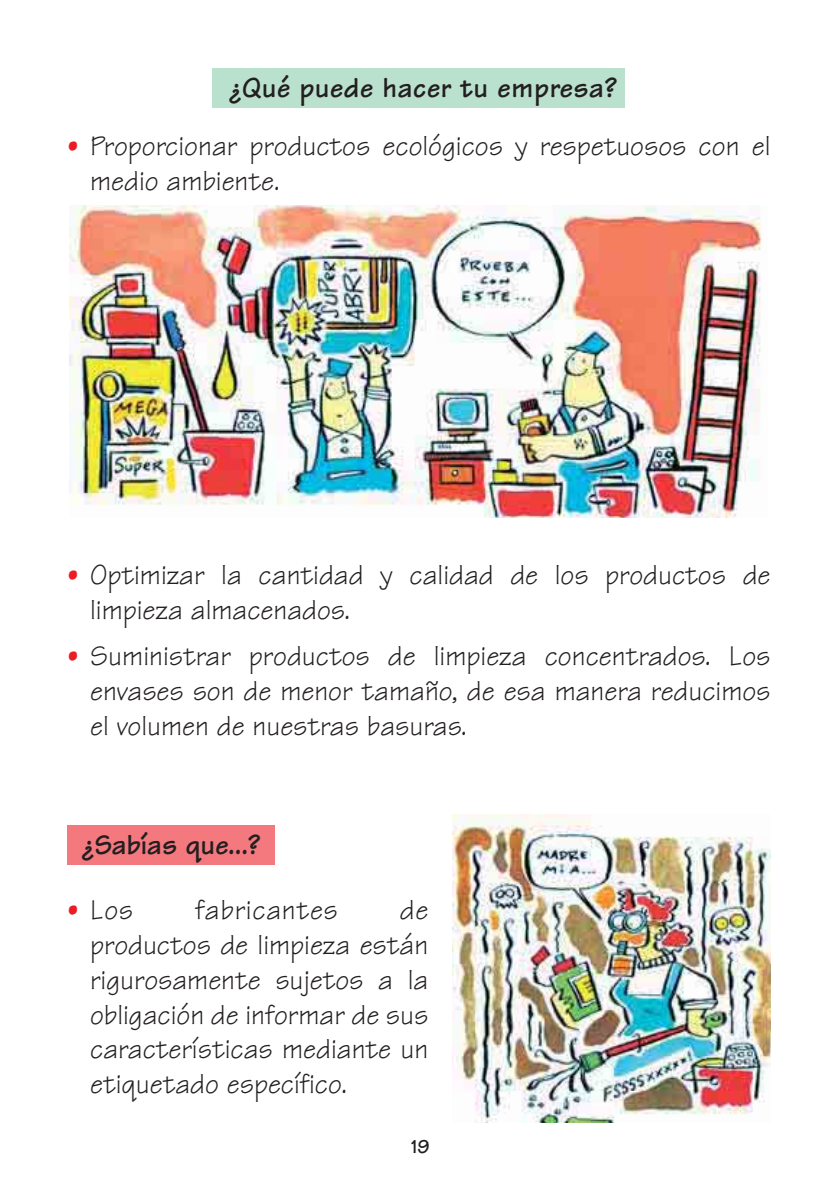
<style>
.page{position:relative;width:840px;height:1190px;background:#fff}
.page>*{position:absolute;margin:0;border:0;box-sizing:border-box;transform-origin:0 0}
.t1{font:29px/34.8px "Tekton";color:#231f20}
.t2{font:700 29px "Tekton";letter-spacing:.02em;color:#231f20}
.t3{font:700 29px "Tekton";color:#231f20}
.t4{font:29px "Tekton";letter-spacing:.025em;color:#231f20}
.t5{font:700 20px "Tekton";color:#231f20}
.s1{font-size:28px;color:#ed1c24}
</style>
<div class="page">
<div style="left:213px;top:68px;width:412px;height:40px;background:#bae0ce"></div>
<div style="left:67px;top:825px;width:208px;height:40px;background:#f3797f"></div>
<img style="left:69px;top:205px;width:692px;height:313px">
<img style="left:453px;top:814px;width:317px;height:309px">
<p class="t2" style="left:230px;top:78px;width:388px">¿Qué puede hacer tu empresa?</p>
<p class="t1" style="left:90px;top:133px;width:682px;text-indent:-23px"><span class="s1">•</span> Proporcionar productos ecológicos y respetuosos con el medio ambiente.</p>
<p class="t1" style="left:90px;top:562px;width:682px;text-indent:-23px"><span class="s1">•</span> Optimizar la cantidad y calidad de los productos de limpieza almacenados.</p>
<p class="t1" style="left:90px;top:643px;width:682px;text-align:justify;text-indent:-23px"><span class="s1">•</span> Suministrar productos de limpieza concentrados. Los envases son de menor tamaño, de esa manera reducimos el volumen de nuestras basuras.</p>
<p class="t3" style="left:82px;top:835px;width:179px">¿Sabías que...?</p>
<p class="t1" style="left:67px;top:897px;width:67px"><span class="s1">•</span> Los</p>
<p class="t4" style="left:195px;top:900px;width:144px">fabricantes</p>
<p class="t1" style="left:90px;top:897px;width:340px;text-align:justify;text-indent:310px">de productos de limpieza están rigurosamente sujetos a la obligación de informar de sus características mediante un etiquetado específico.</p>
<p class="t5" style="left:411px;top:1140px;width:20px">19</p>
</div>
